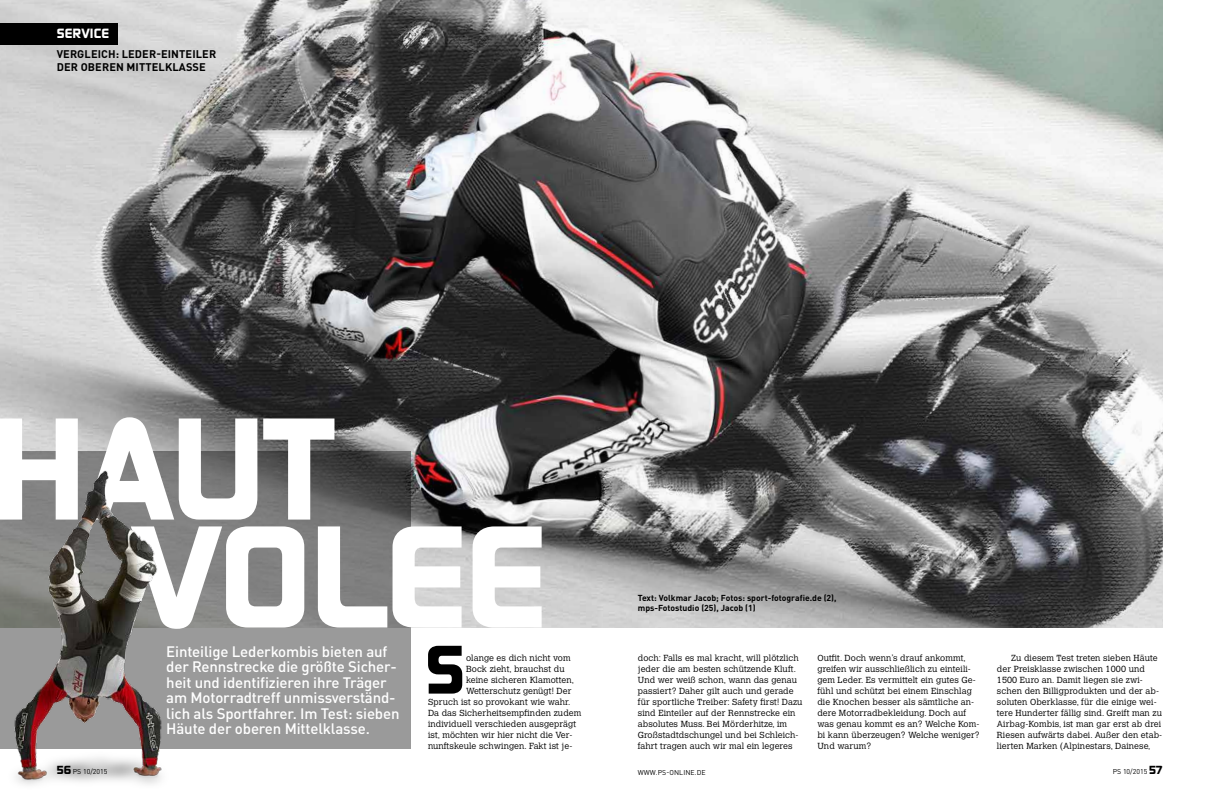
<style>
.page{position:relative;width:1219px;height:794px;background:#fff}
.page>*{position:absolute;margin:0;border:0;box-sizing:border-box;transform-origin:0 0}
.t1{font:900 129.5px/107.9px "Sol Pro";letter-spacing:-.02em;color:#fff}
.t2{font:900 61.3px "Sol Pro";color:#000}
.t3{font:500 15px/15.5px "DIN Pro";letter-spacing:-.01em;color:#fff}
.t4{font:900 12px "Sol Pro";letter-spacing:.01em;color:#fff}
.t5{font:700 11px/13.2px "DIN Pro";letter-spacing:.01em;color:#000}
.t6{font:300 8.8px/11px "Calvert MT Std";letter-spacing:.01em;color:#000}
.t7{font:700 8.6px/10px "DIN Pro";color:#000}
.t8{font:7px "DIN Pro";color:#000}
.s1{font-family:"Sol Pro";font-weight:900;font-size:10.5px}
</style>
<div class="page">
<img style="left:0;top:0;width:1162px;height:627px">
<svg style="left:198px;top:451px;width:213px;height:297px"></svg>
<img style="left:0;top:448px;width:198px;height:337px">
<div style="left:0;top:23px;width:118px;height:21px;background:#000"></div>
<h3 class="t4" style="left:57px;top:26px;width:54px">SERVICE</h3>
<p class="t5" style="left:57px;top:46px;width:161px">VERGLEICH: LEDER-EINTEILER<br>DER OBEREN MITTELKLASSE</p>
<h1 class="t1" style="left:131px;top:414px;width:418px;text-indent:-140px">HAUT<br>VOLEE</h1>
<h3 class="t3" style="left:166px;top:642px;width:235px">Einteilige Lederkombis bieten auf der Rennstrecke die größte Sicher&shy;heit und identifizieren ihre Träger am Motorradtreff unmissverständ&shy;lich als Sportfahrer. Im Test: sieben Häute der oberen Mittelklasse.</h3>
<h2 class="t2" style="left:425px;top:628px;width:42px">S</h2>
<p class="t6" style="left:466px;top:652px;width:106px">olange es dich nicht vom</p>
<p class="t6" style="left:466px;top:663px;width:100px">Bock zieht, brauchst du</p>
<p class="t6" style="left:466px;top:674px;width:109px">keine sicheren Klamotten,</p>
<p class="t6" style="left:466px;top:685px;width:107px">Wetterschutz genügt! Der</p>
<p class="t6" style="left:428px;top:696px;width:144px">Spruch ist so provokant wie wahr.</p>
<p class="t6" style="left:428px;top:707px;width:155px">Da das Sicherheitsempfinden zudem</p>
<p class="t6" style="left:428px;top:718px;width:150px">individuell verschieden ausgeprägt</p>
<p class="t6" style="left:428px;top:729px;width:146px">ist, möchten wir hier nicht die Ver-</p>
<p class="t6" style="left:428px;top:740px;width:146px">nunftskeule schwingen. Fakt ist je-</p>
<p class="t7" style="left:638px;top:592px;width:200px">Text: Volkmar Jacob; Fotos: sport-fotografie.de (2), mps-Fotostudio (25), Jacob (1)</p>
<p class="t6" style="left:638px;top:652px;width:166px">doch: Falls es mal kracht, will plötzlich jeder die am besten schützende Kluft.<br>Und wer weiß schon, wann das genau passiert? Daher gilt auch und gerade für sportliche Treiber: Safety first! Dazu sind Einteiler auf der Rennstrecke ein absolutes Muss. Bei Mörderhitze, im Großstadtdschungel und bei Schleich&shy;fahrt tragen auch wir mal ein legeres</p>
<p class="t6" style="left:817px;top:652px;width:164px">Outfit. Doch wenn’s drauf ankommt, greifen wir ausschließlich zu einteili&shy;gem Leder. Es vermittelt ein gutes Ge&shy;fühl und schützt bei einem Einschlag die Knochen besser als sämtliche an&shy;dere Motorradbekleidung. Doch auf was genau kommt es an? Welche Kom&shy;bi kann überzeugen? Welche weniger?<br>Und warum?</p>
<p class="t6" style="left:997px;top:652px;width:167px;text-indent:14px">Zu diesem Test treten sieben Häute der Preisklasse zwischen 1000 und 1500 Euro an. Damit liegen sie zwi&shy;schen den Billigprodukten und der ab&shy;soluten Oberklasse, für die einige wei&shy;tere Hunderter fällig sind. Greift man zu Airbag-Kombis, ist man gar erst ab drei Riesen aufwärts dabei. Außer den etab&shy;lierten Marken (Alpinestars, Dainese,</p>
<p class="t8" style="left:57px;top:766px;width:52px"><span class="s1">56</span> PS 10/2015</p>
<p class="t8" style="left:638px;top:766px;width:69px">WWW.PS-ONLINE.DE</p>
<p class="t8" style="left:1113px;top:766px;width:51px">PS 10/2015 <span class="s1">57</span></p>
</div>
